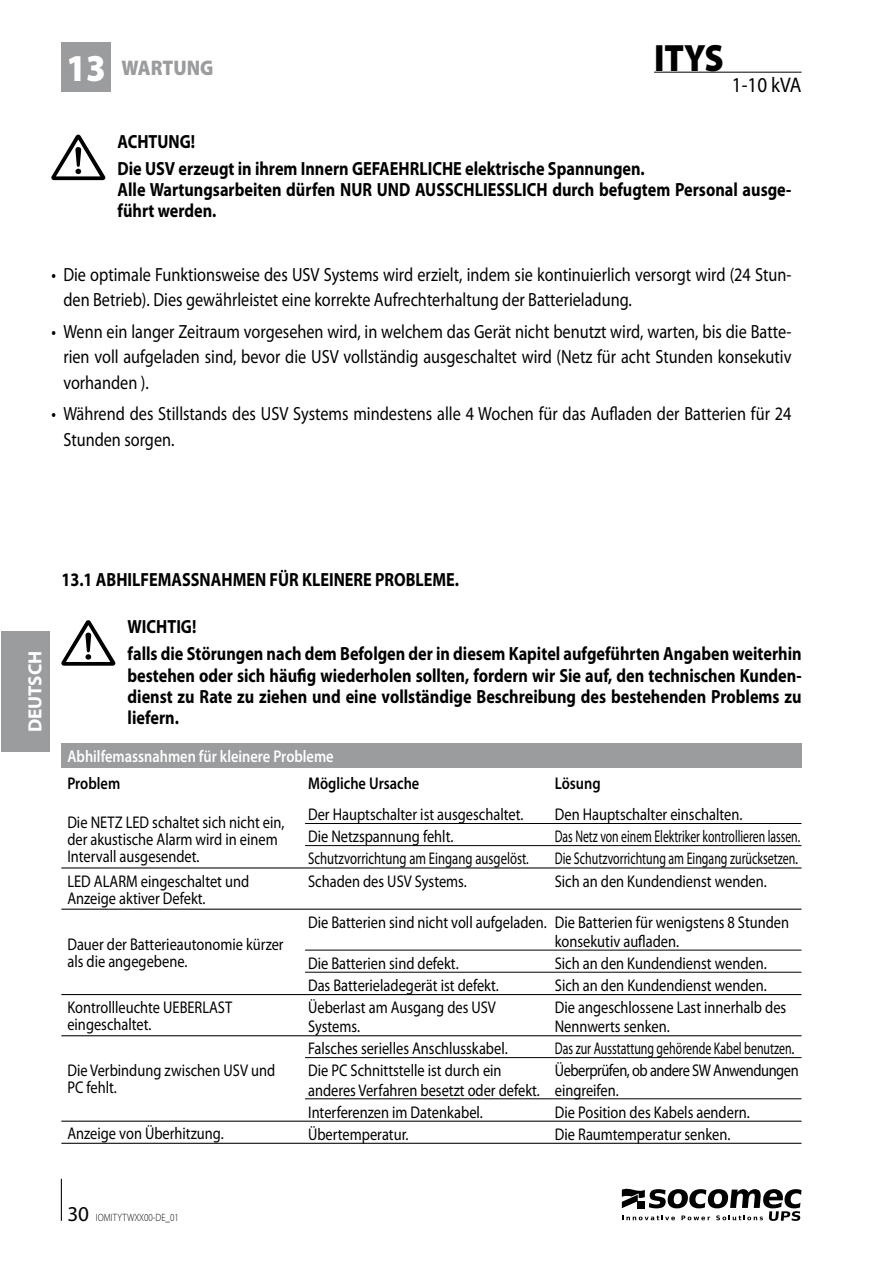
<style>
.page{position:relative;width:893px;height:1263px;background:#fff}
.page>*{position:absolute;margin:0;border:0;box-sizing:border-box;transform-origin:0 0}
.t1{font:900 38.25px "Myriad Pro";color:#000;scale:.9 1}
.t2{font:900 21.15px "Myriad Pro";color:#9b9c9e;scale:.9 1}
.t3{font:21.15px "Myriad Pro";color:#000;scale:.9 1}
.t4{font:19.05px/25.5px "Myriad Pro";color:#000;scale:.85 1}
.t5{font:700 19.05px/21.1px "Myriad Pro";color:#000;scale:.85 1}
.t6{font:700 19.05px "Myriad Pro";color:#fff}
.t7{font:16.95px/17px "Myriad Pro";color:#000;scale:.85 1}
.t8{font:16.95px "Myriad Pro";color:#000;scale:.7 1}
.t9{font:16.95px "Myriad Pro";color:#000;scale:.69 1}
.t10{font:600 16.95px "Myriad Pro";color:#fff;scale:.85 1}
.t11{font:16.95px "Myriad Pro";color:#000;scale:.75 1}
.t12{font:600 16.95px "Myriad Pro";color:#000;scale:.85 1}
.t13{font:300 10.65px "Myriad Pro";color:#000;scale:.85 1}
.s1{font-size:38.25px;color:#fff}
.s2{font-weight:400;font-size:21.15px}
</style>
<div class="page">
<hr style="left:654px;top:72px;width:147px;height:1px;background:#000">
<hr style="left:61px;top:1179px;width:1px;height:42px;background:#000">
<div style="left:1px;top:632px;width:48px;height:120px;background:#9b9c9e"></div>
<svg style="left:622px;top:1188px;width:179px;height:33px"></svg>
<div style="left:637px;top:1201px;width:7px;height:7px;background:#000"></div>
<div style="left:61px;top:42px;width:50px;height:50px;background:#9b9c9e"></div>
<svg style="left:51px;top:135px;width:54px;height:45px"></svg>
<div style="left:61px;top:743px;width:740px;height:24px;background:#9b9c9e"></div>
<hr style="left:305px;top:823px;width:496px;height:1px;background:#000">
<hr style="left:305px;top:845px;width:496px;height:1px;background:#000">
<hr style="left:61px;top:867px;width:740px;height:2px;background:#000">
<hr style="left:61px;top:909px;width:740px;height:1px;background:#000">
<hr style="left:305px;top:950px;width:496px;height:1px;background:#000">
<hr style="left:305px;top:972px;width:496px;height:1px;background:#000">
<hr style="left:61px;top:994px;width:740px;height:1px;background:#000">
<hr style="left:61px;top:1035px;width:740px;height:1px;background:#000">
<hr style="left:305px;top:1057px;width:496px;height:1px;background:#000">
<hr style="left:305px;top:1099px;width:496px;height:1px;background:#000">
<hr style="left:61px;top:1121px;width:740px;height:1px;background:#000">
<hr style="left:61px;top:1143px;width:740px;height:1px;background:#000">
<svg style="left:61px;top:620px;width:54px;height:46px"></svg>
<p class="t2" style="left:67px;top:59px;width:165px"><span class="s1">13</span> WARTUNG</p>
<h1 class="t1" style="left:654px;top:42px;width:79px">ITYS</h1>
<p class="t3" style="left:732px;top:76px;width:79px">1-10 kVA</p>
<p class="t5" style="left:117px;top:128px;width:622px;line-height:27.3px">ACHTUNG!<br>Die USV erzeugt in ihrem Innern GEFAEHRLICHE elektrische Spannungen.</p>
<p class="t5" style="left:117px;top:180px;width:794px">Alle Wartungsarbeiten dürfen NUR UND AUSSCHLIESSLICH durch befugtem Personal ausge&shy;führt werden.</p>
<p class="t4" style="left:63px;top:263px;width:858px;text-indent:-12px">• Die optimale Funktionsweise des USV Systems wird erzielt, indem sie kontinuierlich versorgt wird (24 Stun&shy;den Betrieb). Dies gewährleistet eine korrekte Aufrechterhaltung der Batterieladung.</p>
<p class="t4" style="left:63px;top:319px;width:858px;text-align:justify;text-indent:-12px">• Wenn ein langer Zeitraum vorgesehen wird, in welchem das Gerät nicht benutzt wird, warten, bis die Batte&shy;rien voll aufgeladen sind, bevor die USV vollständig ausgeschaltet wird (Netz für acht Stunden konsekutiv vorhanden ).</p>
<p class="t4" style="left:63px;top:402px;width:858px;text-indent:-12px">• Während des Stillstands des USV Systems mindestens alle 4 Wochen für das Aufladen der Batterien für 24<br>Stunden sorgen.</p>
<p class="t6" style="left:27px;top:793px;width:143px;rotate:-90deg">ITALIANODEUTSCH</p>
<p class="t5" style="left:61px;top:569px;width:469px">13.1 ABHILFEMASSNAHMEN FÜR KLEINERE PROBLEME.</p>
<p class="t5" style="left:127px;top:614px;width:794px;line-height:27.3px">WICHTIG!<br>falls die Störungen nach dem Befolgen der in diesem Kapitel aufgeführten Angaben weiterhin</p>
<p class="t5" style="left:127px;top:665px;width:794px;text-align:justify">bestehen oder sich häufig wiederholen sollten, fordern wir Sie auf, den technischen Kunden&shy;dienst zu Rate zu ziehen und eine vollständige Beschreibung des bestehenden Problems zu liefern.</p>
<p class="t10" style="left:67px;top:749px;width:315px">Abhilfemassnahmen für kleinere Probleme</p>
<p class="t12" style="left:67px;top:776px;width:64px">Problem</p>
<p class="t12" style="left:308px;top:776px;width:132px">Mögliche Ursache</p>
<p class="t12" style="left:554px;top:776px;width:55px">Lösung</p>
<p class="t7" style="left:308px;top:807px;width:255px">Der Hauptschalter ist ausgeschaltet.</p>
<p class="t7" style="left:555px;top:807px;width:222px">Den Hauptschalter einschalten.</p>
<p class="t7" style="left:308px;top:829px;width:172px">Die Netzspannung fehlt.</p>
<p class="t9" style="left:555px;top:829px;width:357px">Das Netz von einem Elektriker kontrollieren lassen.</p>
<p class="t11" style="left:308px;top:852px;width:296px">Schutzvorrichtung am Eingang ausgelöst.</p>
<p class="t8" style="left:555px;top:852px;width:349px">Die Schutzvorrichtung am Eingang zurücksetzen.</p>
<p class="t7" style="left:308px;top:873px;width:188px">Schaden des USV Systems.</p>
<p class="t7" style="left:555px;top:873px;width:251px">Sich an den Kundendienst wenden.</p>
<p class="t7" style="left:555px;top:913px;width:277px;line-height:19px;text-indent:-247px">Die Batterien sind nicht voll aufgeladen. Die Batterien für wenigstens 8 Stunden konsekutiv aufladen.</p>
<p class="t7" style="left:308px;top:956px;width:179px">Die Batterien sind defekt.</p>
<p class="t7" style="left:555px;top:956px;width:251px">Sich an den Kundendienst wenden.</p>
<p class="t7" style="left:308px;top:978px;width:226px">Das Batterieladegerät ist defekt.</p>
<p class="t7" style="left:555px;top:978px;width:251px">Sich an den Kundendienst wenden.</p>
<p class="t7" style="left:308px;top:1000px;width:222px">Üeberlast am Ausgang des USV</p>
<p class="t7" style="left:554px;top:1000px;width:274px">Die angeschlossene Last innerhalb des</p>
<p class="t7" style="left:308px;top:1019px;width:63px">Systems.</p>
<p class="t7" style="left:555px;top:1019px;width:137px">Nennwerts senken.</p>
<p class="t7" style="left:308px;top:1041px;width:236px">Falsches serielles Anschlusskabel.</p>
<p class="t8" style="left:555px;top:1041px;width:344px">Das zur Ausstattung gehörende Kabel benutzen.</p>
<p class="t7" style="left:308px;top:1063px;width:229px">Die PC Schnittstelle ist durch ein</p>
<p class="t7" style="left:67px;top:814px;width:257px">Die NETZ LED schaltet sich nicht ein, der akustische Alarm wird in einem<br>Intervall ausgesendet.</p>
<p class="t7" style="left:67px;top:873px;width:215px">LED ALARM eingeschaltet und<br>Anzeige aktiver Defekt.</p>
<p class="t7" style="left:67px;top:936px;width:256px">Dauer der Batterieautonomie kürzer als die angegebene.</p>
<p class="t7" style="left:67px;top:1000px;width:195px">Kontrollleuchte UEBERLAST eingeschaltet.</p>
<p class="t7" style="left:67px;top:1063px;width:246px">Die Verbindung zwischen USV und<br>PC fehlt.</p>
<p class="t7" style="left:67px;top:1125px;width:185px">Anzeige von Überhitzung.</p>
<p class="t7" style="left:308px;top:1062px;width:578px;line-height:19px;text-indent:247px">Üeberprüfen, ob andere SW Anwendungen anderes Verfahren besetzt oder defekt. eingreifen.</p>
<p class="t7" style="left:308px;top:1104px;width:207px">Interferenzen im Datenkabel.</p>
<p class="t7" style="left:555px;top:1104px;width:231px">Die Position des Kabels aendern.</p>
<p class="t7" style="left:308px;top:1126px;width:120px">Übertemperatur.</p>
<p class="t7" style="left:555px;top:1126px;width:208px">Die Raumtemperatur senken.</p>
<p class="t13" style="left:67px;top:1213px;width:133px"><span class="s2">30</span> IOMITYTWXX00-DE_01</p>
</div>
